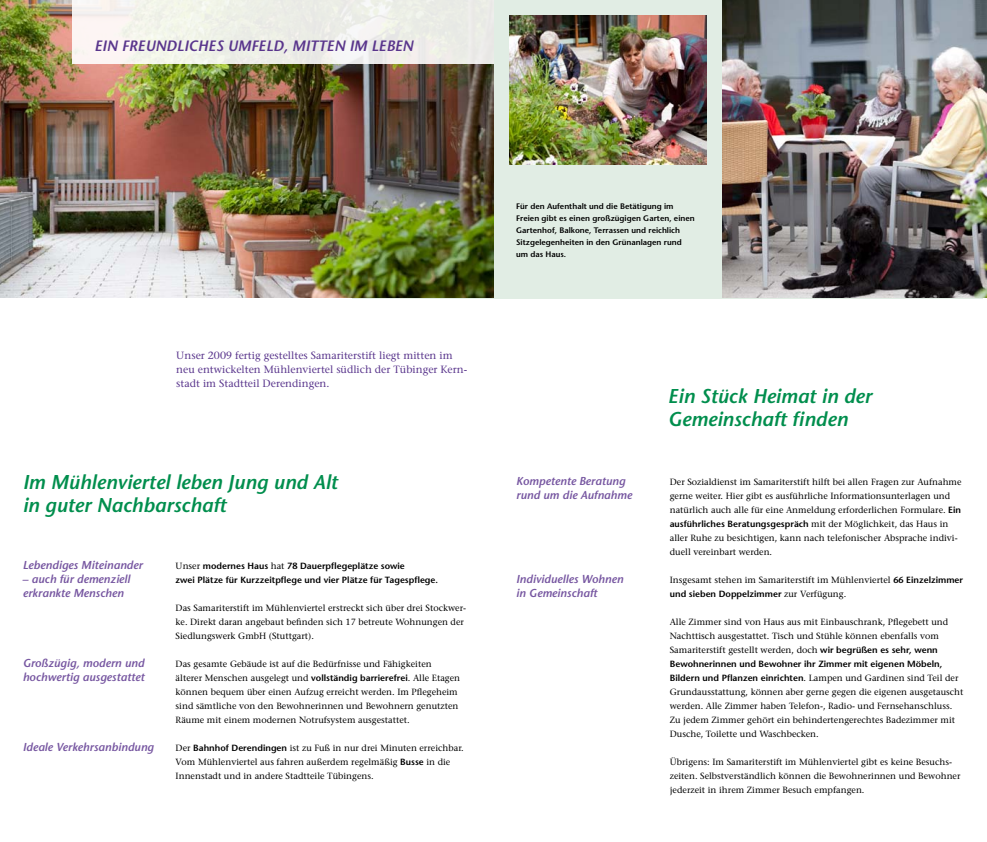
<style>
.page{position:relative;width:987px;height:842px;background:#fff}
.page>*{position:absolute;margin:0;border:0;box-sizing:border-box;transform-origin:0 0}
.t1{font:italic 600 20px/23px "Stone Sans";color:#008e4d}
.t2{font:italic 600 15px "Stone Sans";letter-spacing:.055em;color:#59358c}
.t3{font:italic 600 11.5px/14px "Stone Sans";color:#7757a1}
.t4{font:10.5px/14px "Stone Serif";color:#59358c}
.t5{font:9px/14px "Stone Serif";color:#000}
.t6{font:600 9px/14px "Stone Sans";color:#000}
.t7{font:600 8px/12px "Stone Sans";color:#000}
.s1{font-family:"Stone Serif";font-weight:400}
.s2{font-family:"Stone Sans";font-weight:600}
</style>
<div class="page">
<div style="left:352px;top:0;width:631px;height:299px;background:#e1ede4"></div>
<img style="left:722px;top:0;width:264px;height:298px">
<img style="left:509px;top:16px;width:197px;height:148px">
<img style="left:0;top:0;width:493px;height:298px">
<div style="left:72px;top:0;width:421px;height:64px;background:linear-gradient(to right,#f7f5ee,#e9ebe6)"></div>
<h2 class="t2" style="left:94px;top:37px;width:318px">Ein freundliches Umfeld, mitten im Leben</h2>
<p class="t4" style="left:176px;top:348px;width:292px">Unser 2009 fertig gestelltes Samariterstift liegt mitten im neu entwickelten Mühlenviertel südlich der Tübinger Kern&shy;stadt im Stadtteil Derendingen.</p>
<h1 class="t1" style="left:23px;top:471px;width:316px">Im Mühlenviertel leben Jung und Alt in guter Nachbarschaft</h1>
<p class="t3" style="left:23px;top:558px;width:122px">Lebendiges Miteinander</p>
<p class="t3" style="left:23px;top:572px;width:110px">– auch für demenziell erkrankte Menschen</p>
<p class="t3" style="left:23px;top:656px;width:123px">Großzügig, modern und hochwertig ausgestattet</p>
<p class="t3" style="left:23px;top:740px;width:133px">Ideale Verkehrsanbindung</p>
<p class="t6" style="left:176px;top:559px;width:264px"><span class="s1">Unser</span> modernes Haus <span class="s1">hat</span> 78 Dauerpflegeplätze sowie<br>zwei Plätze für Kurzzeitpflege und vier Plätze für Tagespflege.</p>
<p class="t5" style="left:176px;top:601px;width:292px">Das Samariterstift im Mühlenviertel erstreckt sich über drei Stockwer&shy;ke. Direkt daran angebaut befinden sich 17 betreute Wohnungen der<br>Siedlungswerk GmbH (Stuttgart).</p>
<p class="t5" style="left:176px;top:657px;width:286px">Das gesamte Gebäude ist auf die Bedürfnisse und Fähigkeiten älterer Menschen ausgelegt und <span class="s2">vollständig barrierefrei</span>. Alle Etagen können bequem über einen Aufzug erreicht werden. Im Pflegeheim sind sämtliche von den Bewohnerinnen und Bewohnern genutzten Räume mit einem modernen Notrufsystem ausgestattet.</p>
<p class="t5" style="left:176px;top:741px;width:289px">Der <span class="s2">Bahnhof Derendingen</span> ist zu Fuß in nur drei Minuten erreichbar.<br>Vom Mühlenviertel aus fahren außerdem regelmäßig <span class="s2">Busse</span> in die<br>Innenstadt und in andere Stadtteile Tübingens.</p>
<p class="t7" style="left:516px;top:200px;width:180px">Für den Aufenthalt und die Betätigung im Freien gibt es einen großzügigen Garten, einen Gartenhof, Balkone, Terrassen und reichlich Sitzgelegenheiten in den Grünanlagen rund um das Haus.</p>
<p class="t3" style="left:516px;top:474px;width:117px">Kompetente Beratung rund um die Aufnahme</p>
<p class="t3" style="left:516px;top:572px;width:109px">Individuelles Wohnen in Gemeinschaft</p>
<h1 class="t1" style="left:667px;top:384px;width:206px">Ein Stück Heimat in der<br>Gemeinschaft finden</h1>
<p class="t5" style="left:669px;top:475px;width:293px">Der Sozialdienst im Samariterstift hilft bei allen Fragen zur Aufnahme gerne weiter. Hier gibt es ausführliche Informationsunterlagen und natürlich auch alle für eine Anmeldung erforderlichen Formulare. <span class="s2">Ein</span></p>
<p class="t6" style="left:669px;top:517px;width:280px">ausführliches Beratungsgespräch <span class="s1">mit der Möglichkeit, das Haus in</span></p>
<p class="t5" style="left:669px;top:531px;width:289px">aller Ruhe zu besichtigen, kann nach telefonischer Absprache indivi&shy;duell vereinbart werden.</p>
<p class="t5" style="left:669px;top:573px;width:295px">Insgesamt stehen im Samariterstift im Mühlenviertel <span class="s2">66 Einzelzimmer</span></p>
<p class="t6" style="left:669px;top:587px;width:178px">und sieben Doppelzimmer <span class="s1">zur Verfügung.</span></p>
<p class="t5" style="left:669px;top:615px;width:280px">Alle Zimmer sind von Haus aus mit Einbauschrank, Pflegebett und<br>Nachttisch ausgestattet. Tisch und Stühle können ebenfalls vom<br>Samariterstift gestellt werden, doch <span class="s2">wir begrüßen es sehr, wenn</span></p>
<p class="t6" style="left:669px;top:657px;width:274px">Bewohnerinnen und Bewohner ihr Zimmer mit eigenen Möbeln,</p>
<p class="t5" style="left:669px;top:671px;width:295px"><span class="s2">Bildern und Pflanzen einrichten</span>. Lampen und Gardinen sind Teil der Grundausstattung, können aber gerne gegen die eigenen ausgetauscht werden. Alle Zimmer haben Telefon-, Radio- und Fernsehanschluss.<br>Zu jedem Zimmer gehört ein behindertengerechtes Badezimmer mit Dusche, Toilette und Waschbecken.</p>
<p class="t5" style="left:669px;top:755px;width:292px">Übrigens: Im Samariterstift im Mühlenviertel gibt es keine Besuchs&shy;zeiten. Selbstverständlich können die Bewohnerinnen und Bewohner jederzeit in ihrem Zimmer Besuch empfangen.</p>
</div>
